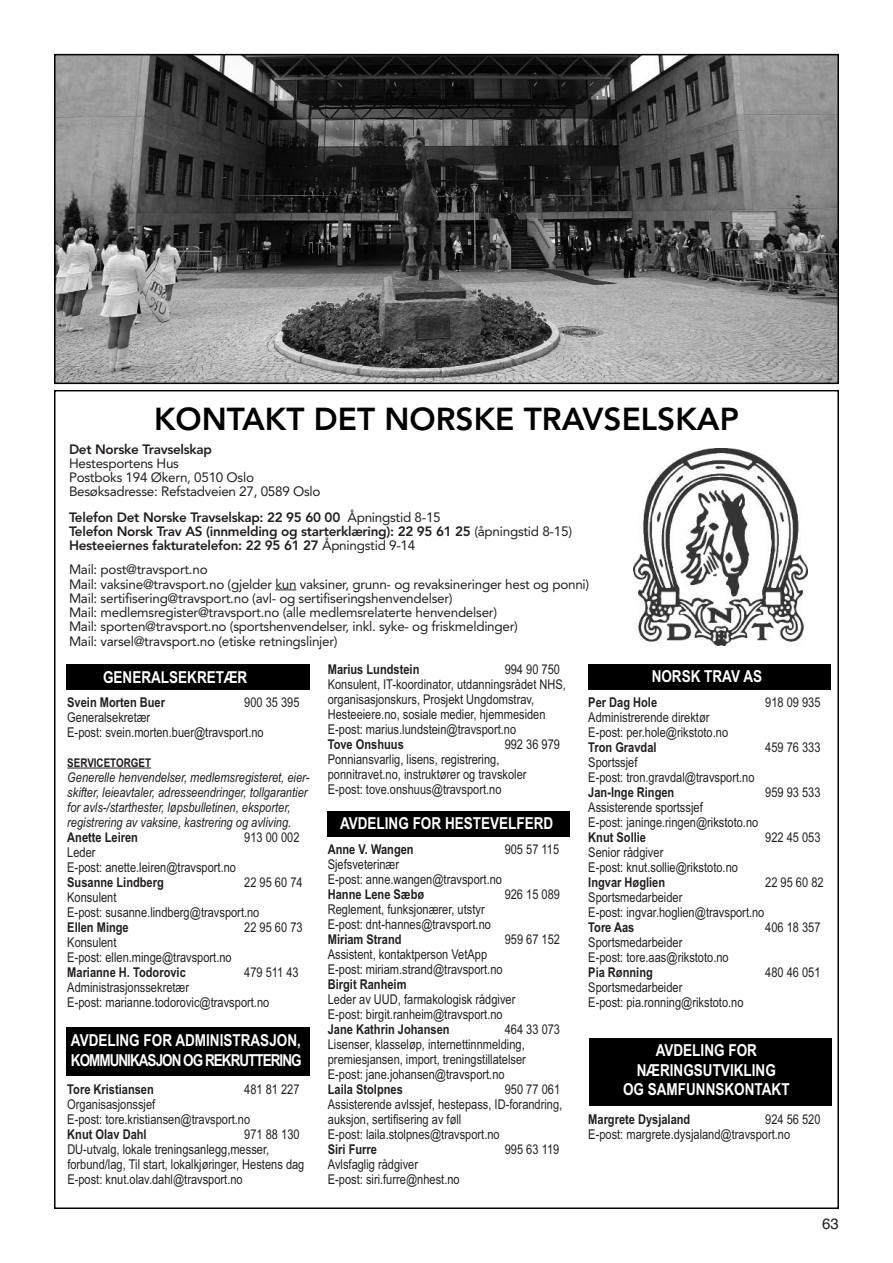
<style>
.page{position:relative;width:893px;height:1263px;background:#fff}
.page>*{position:absolute;margin:0;border:0;box-sizing:border-box;transform-origin:0 0}
.t1{font:800 31.5px "Avenir";color:#000}
.t2{font:700 16.5px/19.8px "Arial Narrow";color:#fff;text-align:center}
.t3{font:700 16.5px/19.8px "Arial Narrow";letter-spacing:-.06em;color:#fff}
.t4{font:15px "Helvetica";color:#231f20}
.t5{font:13.5px/15px "Arial Narrow";color:#231f20}
.t6{font:13.5px/14.2px "Avenir";letter-spacing:-.02em;color:#231f20}
.t7{font:700 13.5px "Arial Narrow";color:#231f20}
.t8{font:800 13.5px/14.2px "Avenir";letter-spacing:-.02em;color:#231f20}
.t9{font:italic 13.5px/15px "Arial Narrow";color:#231f20}
.t10{font:700 12px "Arial Narrow";color:#231f20}
.s1{font-weight:400}
</style>
<div class="page">
<svg style="left:275px;top:589px;width:21px;height:1px"></svg>
<hr style="left:67px;top:767px;width:84px;height:1px;background:#231f20">
<img style="left:57px;top:57px;width:779px;height:324px">
<div style="left:54px;top:54px;width:785px;height:330px;border:2px solid #000"></div>
<div style="left:588px;top:664px;width:242px;height:25px;background:#000"></div>
<div style="left:328px;top:811px;width:242px;height:26px;background:#000"></div>
<div style="left:589px;top:1038px;width:242px;height:68px;background:#000"></div>
<div style="left:66px;top:664px;width:244px;height:26px;background:#000"></div>
<div style="left:66px;top:1027px;width:244px;height:48px;background:#000"></div>
<img style="left:634px;top:448px;width:173px;height:197px">
<h1 class="t1" style="left:154px;top:395px;width:586px">KONTAKT DET NORSKE TRAVSELSKAP</h1>
<p class="t8" style="left:69px;top:442px;width:145px">Det Norske Travselskap</p>
<p class="t6" style="left:69px;top:456px;width:253px">Hestesportens Hus<br>Postboks 194 Økern, 0510 Oslo<br>Besøksadresse: Refstadveien 27, 0589 Oslo</p>
<p class="t8" style="left:69px;top:510px;width:505px">Telefon Det Norske Travselskap: 22 95 60 00 <span class="s1">Åpningstid 8-15<br></span>Telefon Norsk Trav AS (innmelding og starterklæring): 22 95 61 25 <span class="s1">(åpningstid 8-15)<br></span>Hesteeiernes fakturatelefon: 22 95 61 27 <span class="s1">Åpningstid 9-14</span></p>
<p class="t6" style="left:69px;top:562px;width:522px">Mail: post@travsport.no<br>Mail: vaksine@travsport.no (gjelder kun vaksiner, grunn- og revaksineringer hest og ponni)<br>Mail: sertifisering@travsport.no (avl- og sertifiseringshenvendelser)<br>Mail: medlemsregister@travsport.no (alle medlemsrelaterte henvendelser)<br>Mail: sporten@travsport.no (sportshenvendelser, inkl. syke- og friskmeldinger)<br>Mail: varsel@travsport.no (etiske retningslinjer)</p>
<p class="t2" style="left:103px;top:667px;width:146px">GENERALSEKRETÆR</p>
<p class="t7" style="left:67px;top:694px;width:99px">Svein Morten Buer</p>
<p class="t5" style="left:244px;top:695px;width:57px">900 35 395</p>
<p class="t5" style="left:67px;top:710px;width:198px">Generalsekretær<br>E-post: svein.morten.buer@travsport.no</p>
<p class="t10" style="left:67px;top:755px;width:85px">SERVICETORGET</p>
<p class="t9" style="left:67px;top:770px;width:243px">Generelle henvendelser, medlemsregisteret, eier&shy;skifter, leieavtaler, adresseendringer, tollgarantier for avls-/starthester, løpsbulletinen, eksporter, registrering av vaksine, kastrering og avliving.</p>
<p class="t7" style="left:67px;top:829px;width:72px">Anette Leiren</p>
<p class="t5" style="left:244px;top:830px;width:57px">913 00 002</p>
<p class="t5" style="left:67px;top:845px;width:170px">Leder<br>E-post: anette.leiren@travsport.no</p>
<p class="t7" style="left:67px;top:874px;width:98px">Susanne Lindberg</p>
<p class="t5" style="left:244px;top:875px;width:60px">22 95 60 74</p>
<p class="t5" style="left:67px;top:890px;width:194px">Konsulent<br>E-post: susanne.lindberg@travsport.no</p>
<p class="t7" style="left:67px;top:919px;width:63px">Ellen Minge</p>
<p class="t5" style="left:244px;top:920px;width:60px">22 95 60 73</p>
<p class="t5" style="left:67px;top:935px;width:166px">Konsulent<br>E-post: ellen.minge@travsport.no</p>
<p class="t7" style="left:67px;top:964px;width:120px">Marianne H. Todorovic</p>
<p class="t5" style="left:244px;top:965px;width:56px">479 511 43</p>
<p class="t5" style="left:67px;top:980px;width:204px">Administrasjonssekretær<br>E-post: marianne.todorovic@travsport.no</p>
<p class="t3" style="left:71px;top:1030px;width:232px">AVDELING FOR ADMINISTRASJON,<br>KOMMUNIKASJON OG REKRUTTERING</p>
<p class="t7" style="left:67px;top:1081px;width:88px">Tore Kristiansen</p>
<p class="t5" style="left:244px;top:1082px;width:57px">481 81 227</p>
<p class="t5" style="left:67px;top:1097px;width:184px">Organisasjonssjef<br>E-post: tore.kristiansen@travsport.no</p>
<p class="t7" style="left:67px;top:1126px;width:81px">Knut Olav Dahl</p>
<p class="t5" style="left:67px;top:1127px;width:239px;text-indent:177px">971 88 130<br>DU-utvalg, lokale treningsanlegg,messer, forbund/lag, Til start, lokalkjøringer, Hestens dag E-post: knut.olav.dahl@travsport.no</p>
<p class="t5" style="left:328px;top:662px;width:240px;text-indent:177px">994 90 750<br>Konsulent, IT-koordinator, utdanningsrådet NHS, organisasjonskurs, Prosjekt Ungdomstrav, Hesteeiere.no, sosiale medier, hjemmesiden E-post: marius.lundstein@travsport.no</p>
<p class="t7" style="left:328px;top:736px;width:78px">Tove Onshuus</p>
<p class="t5" style="left:505px;top:737px;width:57px">992 36 979</p>
<p class="t5" style="left:328px;top:752px;width:200px">Ponniansvarlig, lisens, registrering, ponnitravet.no, instruktører og travskoler<br>E-post: tove.onshuus@travsport.no</p>
<p class="t7" style="left:328px;top:661px;width:93px">Marius Lundstein</p>
<p class="t2" style="left:340px;top:813px;width:215px">AVDELING FOR HESTEVELFERD</p>
<p class="t7" style="left:328px;top:841px;width:87px">Anne V. Wangen</p>
<p class="t5" style="left:505px;top:842px;width:56px">905 57 115</p>
<p class="t5" style="left:328px;top:857px;width:176px">Sjefsveterinær<br>E-post: anne.wangen@travsport.no</p>
<p class="t7" style="left:328px;top:886px;width:98px">Hanne Lene Sæbø</p>
<p class="t5" style="left:505px;top:887px;width:57px">926 15 089</p>
<p class="t5" style="left:328px;top:902px;width:165px">Reglement, funksjonærer, utstyr<br>E-post: dnt-hannes@travsport.no</p>
<p class="t7" style="left:328px;top:931px;width:75px">Miriam Strand</p>
<p class="t5" style="left:505px;top:932px;width:57px">959 67 152</p>
<p class="t5" style="left:328px;top:947px;width:176px">Assistent, kontaktperson VetApp<br>E-post: miriam.strand@travsport.no</p>
<p class="t7" style="left:328px;top:976px;width:80px">Birgit Ranheim</p>
<p class="t5" style="left:328px;top:992px;width:189px">Leder av UUD, farmakologisk rådgiver<br>E-post: birgit.ranheim@travsport.no</p>
<p class="t7" style="left:328px;top:1021px;width:123px">Jane Kathrin Johansen</p>
<p class="t5" style="left:328px;top:1022px;width:234px;text-indent:177px">464 33 073<br>Lisenser, klasseløp, internettinnmelding, premiesjansen, import, treningstillatelser E-post: jane.johansen@travsport.no</p>
<p class="t7" style="left:328px;top:1081px;width:77px">Laila Stolpnes</p>
<p class="t5" style="left:328px;top:1082px;width:236px;text-indent:177px">950 77 061<br>Assisterende avlssjef, hestepass, ID-forandring, auksjon, sertifisering av føll<br>E-post: laila.stolpnes@travsport.no</p>
<p class="t7" style="left:328px;top:1141px;width:51px">Siri Furre</p>
<p class="t5" style="left:505px;top:1142px;width:56px">995 63 119</p>
<p class="t5" style="left:328px;top:1157px;width:133px">Avlsfaglig rådgiver<br>E-post: siri.furre@nhest.no</p>
<p class="t2" style="left:652px;top:667px;width:112px">NORSK TRAV AS</p>
<p class="t7" style="left:588px;top:694px;width:70px">Per Dag Hole</p>
<p class="t5" style="left:765px;top:695px;width:57px">918 09 935</p>
<p class="t5" style="left:588px;top:710px;width:141px">Administrerende direktør<br>E-post: per.hole@rikstoto.no</p>
<p class="t7" style="left:588px;top:739px;width:70px">Tron Gravdal</p>
<p class="t5" style="left:765px;top:740px;width:57px">459 76 333</p>
<p class="t5" style="left:588px;top:755px;width:168px">Sportssjef<br>E-post: tron.gravdal@travsport.no</p>
<p class="t7" style="left:588px;top:784px;width:88px">Jan-Inge Ringen</p>
<p class="t5" style="left:765px;top:785px;width:57px">959 93 533</p>
<p class="t5" style="left:588px;top:800px;width:172px">Assisterende sportssjef<br>E-post: janinge.ringen@rikstoto.no</p>
<p class="t7" style="left:588px;top:829px;width:59px">Knut Sollie</p>
<p class="t5" style="left:765px;top:830px;width:57px">922 45 053</p>
<p class="t5" style="left:588px;top:845px;width:151px">Senior rådgiver<br>E-post: knut.sollie@rikstoto.no</p>
<p class="t7" style="left:588px;top:874px;width:78px">Ingvar Høglien</p>
<p class="t5" style="left:765px;top:875px;width:60px">22 95 60 82</p>
<p class="t5" style="left:588px;top:890px;width:178px">Sportsmedarbeider<br>E-post: ingvar.hoglien@travsport.no</p>
<p class="t7" style="left:588px;top:919px;width:48px">Tore Aas</p>
<p class="t5" style="left:765px;top:920px;width:57px">406 18 357</p>
<p class="t5" style="left:588px;top:935px;width:142px">Sportsmedarbeider<br>E-post: tore.aas@rikstoto.no</p>
<p class="t7" style="left:588px;top:964px;width:66px">Pia Rønning</p>
<p class="t5" style="left:765px;top:965px;width:57px">480 46 051</p>
<p class="t5" style="left:588px;top:980px;width:157px">Sportsmedarbeider<br>E-post: pia.ronning@rikstoto.no</p>
<p class="t2" style="left:623px;top:1040px;width:168px">AVDELING FOR<br>NÆRINGSUTVIKLING<br>OG SAMFUNNSKONTAKT</p>
<p class="t5" style="left:588px;top:1112px;width:234px;text-indent:177px">924 56 520<br>E-post: margrete.dysjaland@travsport.no</p>
<p class="t7" style="left:588px;top:1111px;width:104px">Margrete Dysjaland</p>
<p class="t4" style="left:822px;top:1215px;width:18px">63</p>
</div>
